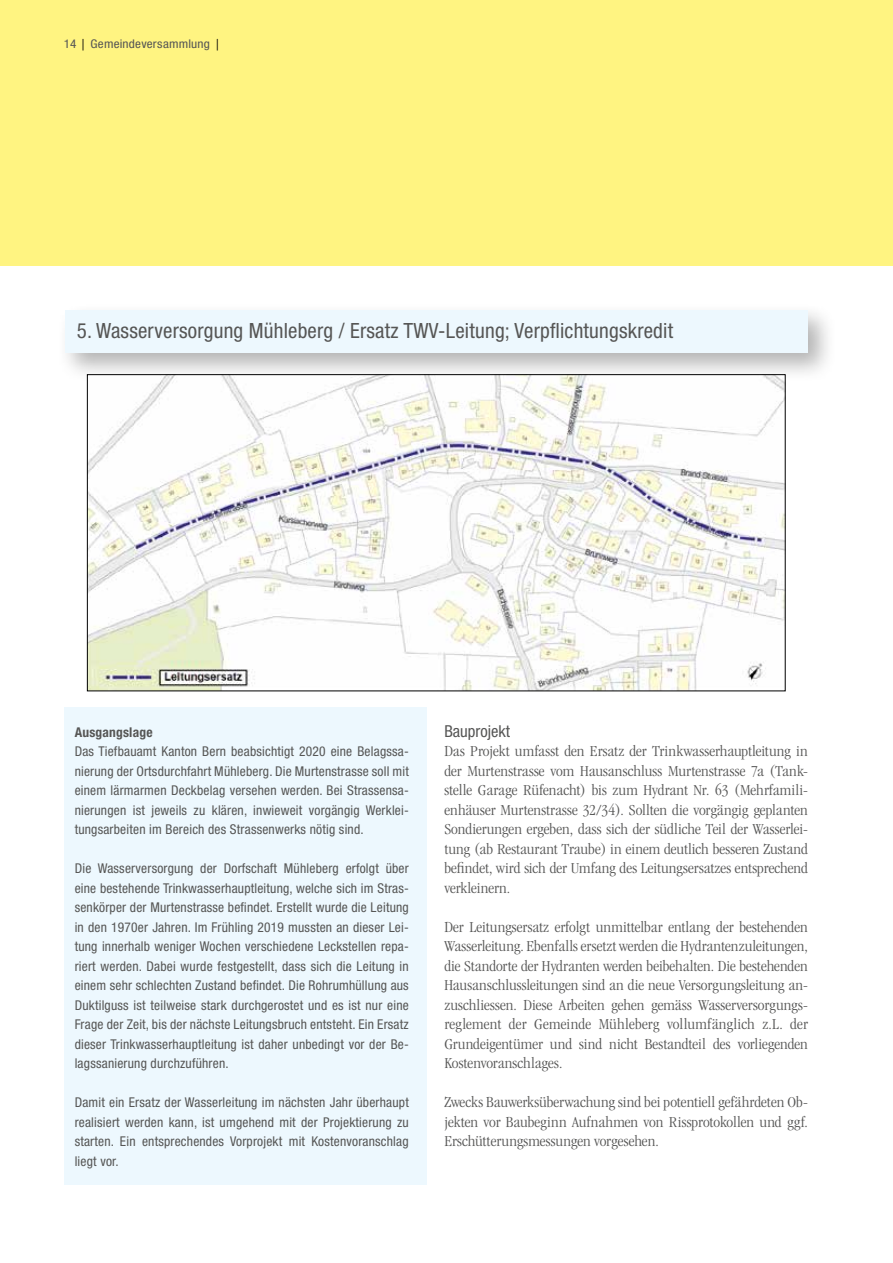
<style>
.page{position:relative;width:893px;height:1263px;background:#fff}
.page>*{position:absolute;margin:0;border:0;box-sizing:border-box;transform-origin:0 0}
.t1{font:condensed 21px "Helvetica Neue LT";letter-spacing:.01em;color:#565655}
.t2{font:condensed 16.5px "Helvetica Neue LT";color:#565655}
.t3{font:300 condensed 15.75px/19.5px "Garamond";color:#565655;text-align:justify;scale:1.1 1}
.t4{font:condensed 13.5px/19.5px "Helvetica Neue LT";letter-spacing:.015em;color:#565655;text-align:justify}
.t5{font:700 condensed 13.5px "Helvetica Neue LT";letter-spacing:.015em;color:#565655}
.t6{font:condensed 12px "Helvetica Neue LT";letter-spacing:.015em;color:#565655;scale:1.1 1}
.s1{font-family:"Meta Cond";font-stretch:normal;color:#000}
</style>
<div class="page">
<div style="left:0;top:0;width:893px;height:266px;background:#fff481"></div>
<div style="left:65px;top:708px;width:362px;height:477px;background:#edf8fe"></div>
<div style="left:57px;top:302px;width:780px;height:80px;background:#000;opacity:.3"></div>
<div style="left:65px;top:310px;width:743px;height:43px;background:#edf8fe"></div>
<img style="left:89px;top:376px;width:694px;height:313px">
<p class="t6" style="left:64px;top:37px;width:142px">14 <span class="s1">|</span> Gemeindeversammlung <span class="s1">|</span></p>
<h1 class="t1" style="left:77px;top:318px;width:598px">5. Wasserversorgung Mühleberg / Ersatz TWV-Leitung; Verpflichtungskredit</h1>
<p class="t5" style="left:75px;top:724px;width:79px">Ausgangslage</p>
<p class="t4" style="left:75px;top:741px;width:336px">Das Tiefbauamt Kanton Bern beabsichtigt 2020 eine Belagssa&shy;nierung der Ortsdurchfahrt Mühleberg. Die Murtenstrasse soll mit einem lärmarmen Deckbelag versehen werden. Bei Strassensa&shy;nierungen ist jeweils zu klären, inwieweit vorgängig Werklei&shy;tungsarbeiten im Bereich des Strassenwerks nötig sind.</p>
<p class="t4" style="left:75px;top:858px;width:336px">Die Wasserversorgung der Dorfschaft Mühleberg erfolgt über eine bestehende Trinkwasserhauptleitung, welche sich im Stras&shy;senkörper der Murtenstrasse befindet. Erstellt wurde die Leitung in den 1970er Jahren. Im Frühling 2019 mussten an dieser Lei&shy;tung innerhalb weniger Wochen verschiedene Leckstellen repa&shy;riert werden. Dabei wurde festgestellt, dass sich die Leitung in einem sehr schlechten Zustand befindet. Die Rohrumhüllung aus Duktilguss ist teilweise stark durchgerostet und es ist nur eine Frage der Zeit, bis der nächste Leitungsbruch entsteht. Ein Ersatz dieser Trinkwasserhauptleitung ist daher unbedingt vor der Be&shy;lagssanierung durchzuführen.</p>
<p class="t4" style="left:75px;top:1092px;width:336px">Damit ein Ersatz der Wasserleitung im nächsten Jahr überhaupt realisiert werden kann, ist umgehend mit der Projektierung zu starten. Ein entsprechendes Vorprojekt mit Kostenvoranschlag liegt vor.</p>
<p class="t2" style="left:444px;top:721px;width:67px">Bauprojekt</p>
<p class="t3" style="left:444px;top:741px;width:332px">Das Projekt umfasst den Ersatz der Trinkwasserhauptleitung in der Murtenstrasse vom Hausanschluss Murtenstrasse 7a (Tank&shy;stelle Garage Rüfenacht) bis zum Hydrant Nr. 63 (Mehrfamili&shy;enhäuser Murtenstrasse 32/34). Sollten die vorgängig geplanten Sondierungen ergeben, dass sich der südliche Teil der Wasserlei&shy;tung (ab Restaurant Traube) in einem deutlich besseren Zustand befindet, wird sich der Umfang des Leitungsersatzes entsprechend verkleinern.</p>
<p class="t3" style="left:444px;top:917px;width:332px">Der Leitungsersatz erfolgt unmittelbar entlang der bestehenden Wasserleitung. Ebenfalls ersetzt werden die Hydrantenzuleitungen, die Standorte der Hydranten werden beibehalten. Die bestehenden Hausanschlussleitungen sind an die neue Versorgungsleitung an&shy;zuschliessen. Diese Arbeiten gehen gemäss Wasserversorgungs&shy;reglement der Gemeinde Mühleberg vollumfänglich z.L. der Grundeigentümer und sind nicht Bestandteil des vorliegenden Kostenvoranschlages.</p>
<p class="t3" style="left:444px;top:1092px;width:332px">Zwecks Bauwerksüberwachung sind bei potentiell gefährdeten Ob&shy;jekten vor Baubeginn Aufnahmen von Rissprotokollen und ggf.<br>Erschütterungsmessungen vorgesehen.</p>
</div>
